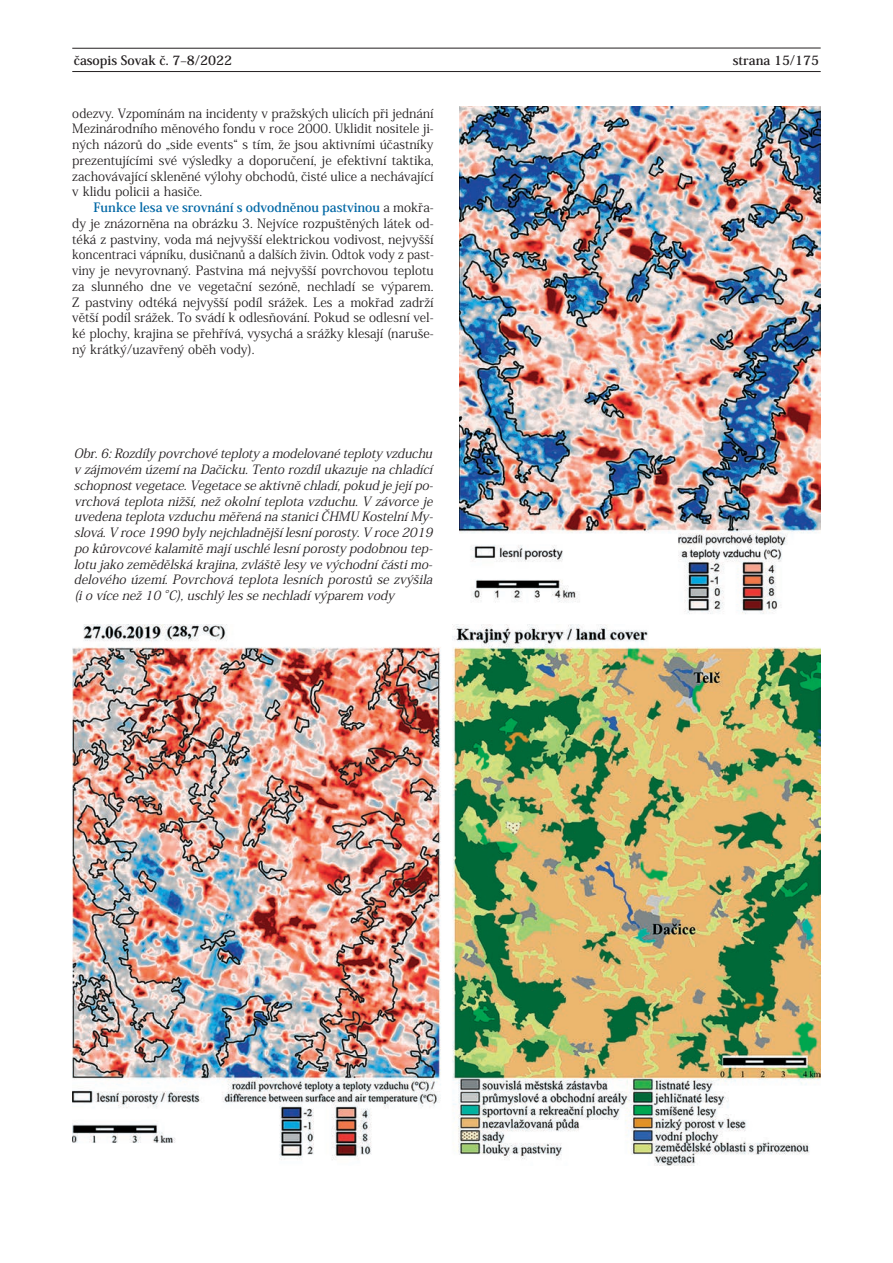
<style>
.page{position:relative;width:893px;height:1263px;background:#fff}
.page>*{position:absolute;margin:0;border:0;box-sizing:border-box;transform-origin:0 0}
.t1{font:12.75px/15.8px "Koz Min Pr 6 N";color:#231f20;text-align:justify}
.t2{font:italic 12.75px/15.8px "Koz Min Pr 6 N";color:#231f20;text-align:justify}
.t3{font:700 12.75px "Koz Min Pr 6 N";color:#231f20}
.s1{font-weight:700;color:#0067a5}
</style>
<div class="page">
<hr style="left:72px;top:48px;width:749px;height:1px;background:#231f20">
<hr style="left:72px;top:71px;width:749px;height:1px;background:#231f20">
<img style="left:459px;top:106px;width:362px;height:508px">
<img style="left:72px;top:624px;width:749px;height:541px">
<p class="t3" style="left:74px;top:53px;width:160px">časopis Sovak č. 7–8/2022</p>
<p class="t3" style="left:733px;top:53px;width:88px">strana 15/175</p>
<p class="t1" style="left:72px;top:105px;width:363px">odezvy. Vzpomínám na incidenty v pražských ulicích při jednání Mezinárodního měnového fondu v roce 2000. Uklidit nositele ji&shy;ných názorů do „side events“ s tím, že jsou aktivními účastníky prezentujícími své výsledky a doporučení, je efektivní taktika, zachovávající skleněné výlohy obchodů, čisté ulice a nechávající v klidu policii a hasiče.</p>
<p class="t1" style="left:72px;top:200px;width:363px;text-indent:21px"><span class="s1">Funkce lesa ve srovnání s odvodněnou pastvinou</span> a mokřa&shy;dy je znázorněna na obrázku 3. Nejvíce rozpuštěných látek od&shy;téká z pastviny, voda má nejvyšší elektrickou vodivost, nejvyšší koncentraci vápníku, dusičnanů a dalších živin. Odtok vody z past - viny je nevyrovnaný. Pastvina má nejvyšší povrchovou teplotu za slunného dne ve vegetační sezóně, nechladí se výparem.<br>Z pastviny odtéká nejvyšší podíl srážek. Les a mokřad zadrží větší podíl srážek. To svádí k odlesňování. Pokud se odlesní vel&shy;ké plochy, krajina se přehřívá, vysychá a srážky klesají (naruše&shy;ný krátký/uzavřený oběh vody).</p>
<p class="t2" style="left:74px;top:446px;width:365px">Obr.6:Rozdílypovrchovéteplotya modelovanéteplotyvzduchu v zájmovém územínaDačicku.Tentorozdílukazujenachladící schopnostvegetace.Vegetaceseaktivněchladí,pokudjejejípo&shy;vrchováteplotanižší,nežokolníteplotavzduchu.V závorceje uvedenateplotavzduchuměřenánastaniciČHMU KostelníMy&shy;slová.V roce1990bylynejchladnějšílesníporosty.V roce2019 pokůrovcovékalamitěmajíuschlélesníporostypodobnoutep&shy;lotuj akozemědělskákraj ina,zvláštělesyvevýchodníčástimo&shy;delovéhoúzemí.Povrchováteplotalesníchporostůsezvýšila (io vícenež10 °C),uschlýlessenechladívýparem vody</p>
</div>
